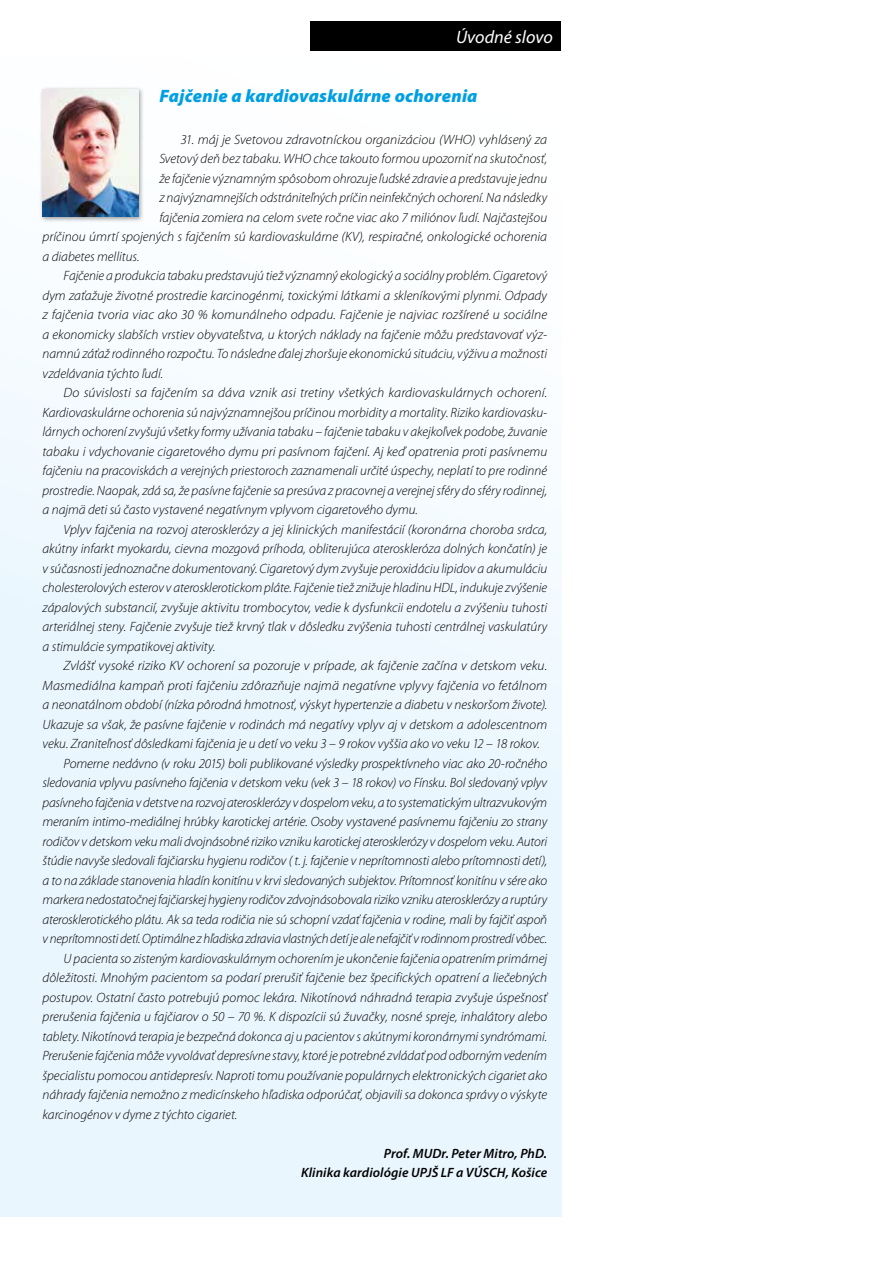
<style>
.page{position:relative;width:893px;height:1263px;background:#fff}
.page>*{position:absolute;margin:0;border:0;box-sizing:border-box;transform-origin:0 0}
.t1{font:italic 900 18px "Myriad Pro";letter-spacing:.01em;color:#009fe3}
.t2{font:italic 18px "Myriad Pro";color:#fff}
.t3{font:italic 300 13.5px "Myriad Pro";letter-spacing:-.005em;color:#000}
.t4{font:italic 600 13.5px/19.5px "Myriad Pro";letter-spacing:.005em;color:#000;text-align:right}
</style>
<div class="page">
<div style="left:310px;top:21px;width:251px;height:30px;background:#000"></div>
<div style="left:0;top:55px;width:561px;height:1161px;background:linear-gradient(to right,#eef8fe,#f3faff)"></div>
<div style="left:39px;top:86px;width:105px;height:137px;background:#000;opacity:.4"></div>
<img style="left:43px;top:89px;width:95px;height:128px">
<h1 class="t2" style="left:456px;top:26px;width:98px">Úvodné slovo</h1>
<h1 class="t1" style="left:159px;top:84px;width:320px">Fajčenie a kardiovaskulárne ochorenia</h1>
<p class="t3" style="left:180px;top:131px;width:368px">31. máj je Svetovou zdravotníckou organizáciou (WHO) vyhlásený za</p>
<p class="t3" style="left:159px;top:150px;width:389px">Svetový deň bez tabaku. WHO chce takouto formou upozorniť na skutočnosť,</p>
<p class="t3" style="left:159px;top:170px;width:389px">že fajčenie významným spôsobom ohrozuje ľudské zdravie a predstavuje jednu</p>
<p class="t3" style="left:159px;top:189px;width:389px">z najvýznamnejších odstrániteľných príčin neinfekčných ochorení. Na následky</p>
<p class="t3" style="left:159px;top:209px;width:389px">fajčenia zomiera na celom svete ročne viac ako 7 miliónov ľudí. Najčastejšou</p>
<p class="t3" style="left:43px;top:228px;width:506px">príčinou úmrtí spojených s fajčením sú kardiovaskulárne (KV), respiračné, onkologické ochorenia</p>
<p class="t3" style="left:43px;top:248px;width:99px">a diabetes mellitus.</p>
<p class="t3" style="left:64px;top:267px;width:485px">Fajčenie a produkcia tabaku predstavujú tiež významný ekologický a sociálny problém. Cigaretový</p>
<p class="t3" style="left:43px;top:287px;width:506px">dym zaťažuje životné prostredie karcinogénmi, toxickými látkami a skleníkovými plynmi. Odpady</p>
<p class="t3" style="left:43px;top:306px;width:506px">z fajčenia tvoria viac ako 30 % komunálneho odpadu. Fajčenie je najviac rozšírené u sociálne</p>
<p class="t3" style="left:43px;top:326px;width:506px">a ekonomicky slabších vrstiev obyvateľstva, u ktorých náklady na fajčenie môžu predstavovať výz-</p>
<p class="t3" style="left:43px;top:345px;width:506px">namnú záťaž rodinného rozpočtu. To následne ďalej zhoršuje ekonomickú situáciu, výživu a možnosti</p>
<p class="t3" style="left:43px;top:365px;width:122px">vzdelávania týchto ľudí.</p>
<p class="t3" style="left:64px;top:384px;width:485px">Do súvislosti sa fajčením sa dáva vznik asi tretiny všetkých kardiovaskulárnych ochorení.</p>
<p class="t3" style="left:43px;top:404px;width:506px">Kardiovaskulárne ochorenia sú najvýznamnejšou príčinou morbidity a mortality. Riziko kardiovasku-</p>
<p class="t3" style="left:43px;top:423px;width:506px">lárnych ochorení zvyšujú všetky formy užívania tabaku – fajčenie tabaku v akejkoľvek podobe, žuvanie</p>
<p class="t3" style="left:43px;top:443px;width:506px">tabaku i vdychovanie cigaretového dymu pri pasívnom fajčení. Aj keď opatrenia proti pasívnemu</p>
<p class="t3" style="left:43px;top:462px;width:506px">fajčeniu na pracoviskách a verejných priestoroch zaznamenali určité úspechy, neplatí to pre rodinné</p>
<p class="t3" style="left:43px;top:482px;width:506px">prostredie. Naopak, zdá sa, že pasívne fajčenie sa presúva z pracovnej a verejnej sféry do sféry rodinnej,</p>
<p class="t3" style="left:43px;top:501px;width:377px">a najmä deti sú často vystavené negatívnym vplyvom cigaretového dymu.</p>
<p class="t3" style="left:64px;top:521px;width:485px">Vplyv fajčenia na rozvoj aterosklerózy a jej klinických manifestácií (koronárna choroba srdca,</p>
<p class="t3" style="left:43px;top:540px;width:506px">akútny infarkt myokardu, cievna mozgová príhoda, obliterujúca ateroskleróza dolných končatín) je</p>
<p class="t3" style="left:43px;top:560px;width:506px">v súčasnosti jednoznačne dokumentovaný. Cigaretový dym zvyšuje peroxidáciu lipidov a akumuláciu</p>
<p class="t3" style="left:43px;top:579px;width:506px">cholesterolových esterov v aterosklerotickom pláte. Fajčenie tiež znižuje hladinu HDL, indukuje zvýšenie</p>
<p class="t3" style="left:43px;top:599px;width:506px">zápalových substancií, zvyšuje aktivitu trombocytov, vedie k dysfunkcii endotelu a zvýšeniu tuhosti</p>
<p class="t3" style="left:43px;top:618px;width:506px">arteriálnej steny. Fajčenie zvyšuje tiež krvný tlak v dôsledku zvýšenia tuhosti centrálnej vaskulatúry</p>
<p class="t3" style="left:43px;top:638px;width:175px">a stimulácie sympatikovej aktivity.</p>
<p class="t3" style="left:64px;top:657px;width:485px">Zvlášť vysoké riziko KV ochorení sa pozoruje v prípade, ak fajčenie začína v detskom veku.</p>
<p class="t3" style="left:43px;top:677px;width:506px">Masmediálna kampaň proti fajčeniu zdôrazňuje najmä negatívne vplyvy fajčenia vo fetálnom</p>
<p class="t3" style="left:43px;top:696px;width:506px">a neonatálnom období (nízka pôrodná hmotnosť, výskyt hypertenzie a diabetu v neskoršom živote).</p>
<p class="t3" style="left:43px;top:716px;width:506px">Ukazuje sa však, že pasívne fajčenie v rodinách má negatívy vplyv aj v detskom a adolescentnom</p>
<p class="t3" style="left:43px;top:735px;width:499px">veku. Zraniteľnosť dôsledkami fajčenia je u detí vo veku 3 – 9 rokov vyššia ako vo veku 12 – 18 rokov.</p>
<p class="t3" style="left:64px;top:755px;width:485px">Pomerne nedávno (v roku 2015) boli publikované výsledky prospektívneho viac ako 20-ročného</p>
<p class="t3" style="left:43px;top:774px;width:506px">sledovania vplyvu pasívneho fajčenia v detskom veku (vek 3 – 18 rokov) vo Fínsku. Bol sledovaný vplyv</p>
<p class="t3" style="left:43px;top:794px;width:506px">pasívneho fajčenia v detstve na rozvoj aterosklerózy v dospelom veku, a to systematickým ultrazvukovým</p>
<p class="t3" style="left:43px;top:813px;width:506px">meraním intimo-mediálnej hrúbky karotickej artérie. Osoby vystavené pasívnemu fajčeniu zo strany</p>
<p class="t3" style="left:43px;top:833px;width:506px">rodičov v detskom veku mali dvojnásobné riziko vzniku karotickej aterosklerózy v dospelom veku. Autori</p>
<p class="t3" style="left:43px;top:852px;width:506px">štúdie navyše sledovali fajčiarsku hygienu rodičov ( t. j. fajčenie v neprítomnosti alebo prítomnosti detí),</p>
<p class="t3" style="left:43px;top:872px;width:506px">a to na základe stanovenia hladín konitínu v krvi sledovaných subjektov. Prítomnosť konitínu v sére ako</p>
<p class="t3" style="left:43px;top:891px;width:506px">markera nedostatočnej fajčiarskej hygieny rodičov zdvojnásobovala riziko vzniku aterosklerózy a ruptúry</p>
<p class="t3" style="left:43px;top:911px;width:506px">aterosklerotického plátu. Ak sa teda rodičia nie sú schopní vzdať fajčenia v rodine, mali by fajčiť aspoň</p>
<p class="t3" style="left:43px;top:930px;width:506px">v neprítomnosti detí. Optimálne z hľadiska zdravia vlastných detí je ale nefajčiť v rodinnom prostredí vôbec.</p>
<p class="t3" style="left:64px;top:950px;width:485px">U pacienta so zisteným kardiovaskulárnym ochorením je ukončenie fajčenia opatrením primárnej</p>
<p class="t3" style="left:43px;top:969px;width:506px">dôležitosti. Mnohým pacientom sa podarí prerušiť fajčenie bez špecifických opatrení a liečebných</p>
<p class="t3" style="left:43px;top:989px;width:506px">postupov. Ostatní často potrebujú pomoc lekára. Nikotínová náhradná terapia zvyšuje úspešnosť</p>
<p class="t3" style="left:43px;top:1008px;width:506px">prerušenia fajčenia u fajčiarov o 50 – 70 %. K dispozícii sú žuvačky, nosné spreje, inhalátory alebo</p>
<p class="t3" style="left:43px;top:1028px;width:506px">tablety. Nikotínová terapia je bezpečná dokonca aj u pacientov s akútnymi koronárnymi syndrómami.</p>
<p class="t3" style="left:43px;top:1047px;width:506px">Prerušenie fajčenia môže vyvolávať depresívne stavy, ktoré je potrebné zvládať pod odborným vedením</p>
<p class="t3" style="left:43px;top:1067px;width:506px">špecialistu pomocou antidepresív. Naproti tomu používanie populárnych elektronických cigariet ako</p>
<p class="t3" style="left:43px;top:1086px;width:506px">náhrady fajčenia nemožno z medicínskeho hľadiska odporúčať, objavili sa dokonca správy o výskyte</p>
<p class="t3" style="left:43px;top:1106px;width:196px">karcinogénov v dyme z týchto cigariet.</p>
<p class="t4" style="left:301px;top:1143px;width:248px">Prof. MUDr. Peter Mitro, PhD.<br>Klinika kardiológie UPJŠ LF a VÚSCH, Košice</p>
</div>
